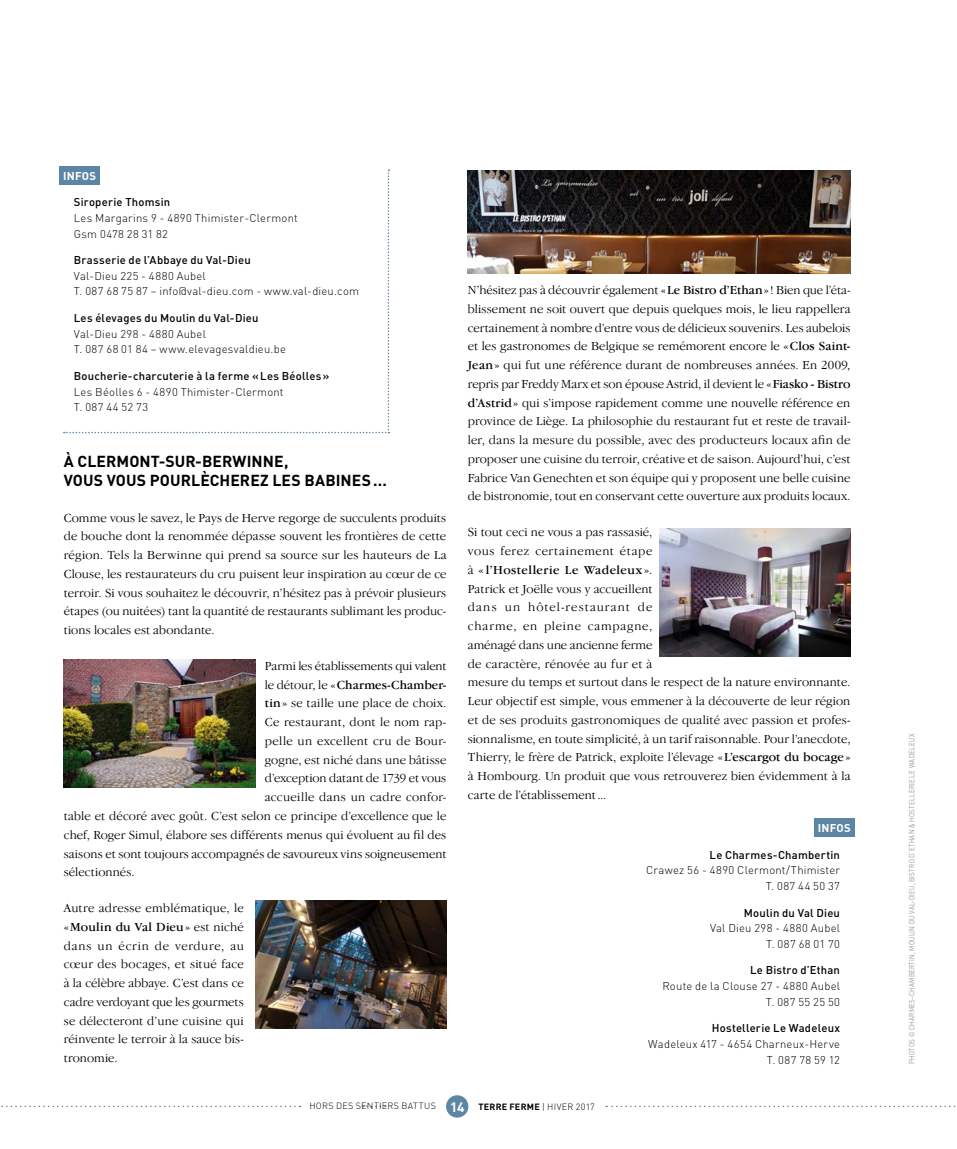
<style>
.page{position:relative;width:957px;height:1149px;background:#fff}
.page>*{position:absolute;margin:0;border:0;box-sizing:border-box;transform-origin:0 0}
.t1{font:700 15.75px/18.8px "DIN";letter-spacing:.005em;color:#000}
.t2{font:300 12.75px/18.8px "Garamond IT Cby BT";letter-spacing:.005em;color:#000;text-align:justify}
.t3{font:12.75px "Garamond IT Cby BT";letter-spacing:.005em;color:#000}
.t4{font:300 12.75px "Garamond IT Cby BT";letter-spacing:.03em;color:#000}
.t5{font:300 12.75px "Garamond IT Cby BT";letter-spacing:.025em;color:#000}
.t6{font:300 11.25px/15.8px "DIN";letter-spacing:.02em;color:#000;text-align:right}
.t7{font:500 11.25px "DIN";letter-spacing:.02em;color:#000}
.t8{font:700 11.25px "DIN";letter-spacing:.015em;color:#fff}
.t9{font:300 9px "DIN";letter-spacing:.035em;color:#000}
.t10{font:7.5px "DIN";letter-spacing:.035em;color:#98989c;scale:.85 1}
.s1{font-weight:300}
.s2{font-weight:400}
.s3{font-weight:700;font-size:13.5px;color:#fff}
.s4{font-weight:700}
</style>
<div class="page">
<div style="left:446px;top:1094px;width:22px;height:23px;background:#5d86a4;border-radius:50%"></div>
<svg style="left:606px;top:1105px;width:349px;height:1px"></svg>
<svg style="left:1px;top:1105px;width:299px;height:1px"></svg>
<img style="left:64px;top:659px;width:191px;height:128px">
<img style="left:468px;top:170px;width:382px;height:103px">
<img style="left:255px;top:900px;width:191px;height:127px">
<img style="left:659px;top:529px;width:191px;height:127px">
<div style="left:814px;top:818px;width:41px;height:18px;background:#5d86a4"></div>
<div style="left:59px;top:166px;width:41px;height:18px;background:#5d86a4"></div>
<svg style="left:64px;top:169px;width:325px;height:264px"></svg>
<p class="t8" style="left:63px;top:171px;width:34px">INFOS</p>
<p class="t7" style="left:74px;top:198px;width:98px">Siroperie Thomsin</p>
<p class="t6" style="left:74px;top:211px;width:225px;text-align:left">Les Margarins 9 - 4890 Thimister-Clermont<br>Gsm 0478 28 31 82</p>
<p class="t7" style="left:74px;top:256px;width:178px">Brasserie de l’Abbaye du Val-Dieu</p>
<p class="t6" style="left:74px;top:269px;width:287px;text-align:left">Val-Dieu 225 - 4880 Aubel<br>T. 087 68 75 87 – info@val-dieu.com - www.val-dieu.com</p>
<p class="t7" style="left:74px;top:314px;width:186px">Les élevages du Moulin du Val-Dieu</p>
<p class="t6" style="left:74px;top:327px;width:214px;text-align:left">Val-Dieu 298 - 4880 Aubel<br>T. 087 68 01 84 – www.elevagesvaldieu.be</p>
<p class="t7" style="left:74px;top:371px;width:257px">Boucherie-charcuterie à la ferme « Les Béolles »</p>
<p class="t6" style="left:74px;top:385px;width:211px;text-align:left">Les Béolles 6 - 4890 Thimister-Clermont<br>T. 087 44 52 73</p>
<p class="t1" style="left:64px;top:453px;width:325px">À CLERMONT-SUR-BERWINNE,<br>VOUS VOUS POURLÈCHEREZ LES BABINES ...</p>
<p class="t2" style="left:64px;top:509px;width:384px">Comme vous le savez, le Pays de Herve regorge de succulents produits de bouche dont la renommée dépasse souvent les frontières de cette région. Tels la Berwinne qui prend sa source sur les hauteurs de La Clouse, les restaurateurs du cru puisent leur inspiration au cœur de ce terroir. Si vous souhaitez le découvrir, n’hésitez pas à prévoir plusieurs étapes (ou nuitées) tant la quantité de restaurants sublimant les produc&shy;tions locales est abondante.</p>
<p class="t2" style="left:265px;top:657px;width:183px">Parmi les établissements qui valent</p>
<p class="t3" style="left:265px;top:679px;width:183px"><span class="s1">le détour, le «</span> Charmes-Chamber-</p>
<p class="t2" style="left:265px;top:694px;width:183px"><span class="s2">tin</span> » se taille une place de choix.</p>
<p class="t2" style="left:265px;top:713px;width:183px">Ce restaurant, dont le nom rap-</p>
<p class="t5" style="left:265px;top:735px;width:183px">pelle un excellent cru de Bour-</p>
<p class="t2" style="left:265px;top:751px;width:183px">gogne, est niché dans une bâtisse</p>
<p class="t2" style="left:265px;top:769px;width:183px">d’exception datant de 1739 et vous</p>
<p class="t4" style="left:265px;top:791px;width:183px">accueille dans un cadre confor-</p>
<p class="t2" style="left:64px;top:807px;width:384px">table et décoré avec goût. C’est selon ce principe d’excellence que le</p>
<p class="t2" style="left:64px;top:826px;width:384px">chef, Roger Simul, élabore ses différents menus qui évoluent au fil des</p>
<p class="t2" style="left:64px;top:844px;width:384px">saisons et sont toujours accompagnés de savoureux vins soigneusement</p>
<p class="t2" style="left:64px;top:863px;width:72px">sélectionnés.</p>
<p class="t2" style="left:64px;top:899px;width:182px">Autre adresse emblématique, le « <span class="s2">Moulin du Val Dieu</span> » est niché dans un écrin de verdure, au cœur des bocages, et situé face à la célèbre abbaye. C’est dans ce cadre verdoyant que les gourmets se délecteront d’une cuisine qui réinvente le terroir à la sauce bis&shy;tronomie.</p>
<p class="t2" style="left:468px;top:281px;width:384px">N’hésitez pas à découvrir également « <span class="s2">Le Bistro d’Ethan</span> » ! Bien que l’éta&shy;blissement ne soit ouvert que depuis quelques mois, le lieu rappellera certainement à nombre d’entre vous de délicieux souvenirs. Les aubelois et les gastronomes de Belgique se remémorent encore le « <span class="s2">Clos Saint-Jean</span> » qui fut une référence durant de nombreuses années. En 2009, repris par Freddy Marx et son épouse Astrid, il devient le « <span class="s2">Fiasko - Bistro d’Astrid</span> » qui s’impose rapidement comme une nouvelle référence en province de Liège. La philosophie du restaurant fut et reste de travail&shy;ler, dans la mesure du possible, avec des producteurs locaux afin de proposer une cuisine du terroir, créative et de saison. Aujourd’hui, c’est Fabrice Van Genechten et son équipe qui y proposent une belle cuisine de bistronomie, tout en conservant cette ouverture aux produits locaux.</p>
<p class="t2" style="left:468px;top:523px;width:384px;text-align:left">Si tout ceci ne vous a pas rassasié,<br>vous ferez certainement étape<br>à « <span class="s2">l’Hostellerie Le Wadeleux</span> ».<br>Patrick et Joëlle vous y accueillent<br>dans un hôtel-restaurant de<br>charme, en pleine campagne,<br>aménagé dans une ancienne ferme<br>de caractère, rénovée au fur et à<br>mesure du temps et surtout dans le respect de la nature environnante.<br>Leur objectif est simple, vous emmener à la découverte de leur région et de ses produits gastronomiques de qualité avec passion et profes&shy;sionnalisme, en toute simplicité, à un tarif raisonnable. Pour l’anecdote, Thierry, le frère de Patrick, exploite l’élevage « <span class="s2">L’escargot du bocage</span> » à Hombourg. Un produit que vous retrouverez bien évidemment à la carte de l’établissement ...</p>
<p class="t8" style="left:818px;top:823px;width:34px">INFOS</p>
<p class="t7" style="left:709px;top:850px;width:132px">Le Charmes-Chambertin</p>
<p class="t6" style="left:646px;top:863px;width:195px">Crawez 56 - 4890 Clermont/Thimister<br>T. 087 44 50 37</p>
<p class="t7" style="left:744px;top:908px;width:98px">Moulin du Val Dieu</p>
<p class="t6" style="left:710px;top:921px;width:131px">Val Dieu 298 - 4880 Aubel<br>T. 087 68 01 70</p>
<p class="t7" style="left:750px;top:966px;width:91px">Le Bistro d’Ethan</p>
<p class="t6" style="left:662px;top:979px;width:179px">Route de la Clouse 27 - 4880 Aubel<br>T. 087 55 25 50</p>
<p class="t7" style="left:712px;top:1023px;width:130px">Hostellerie Le Wadeleux</p>
<p class="t6" style="left:648px;top:1037px;width:193px">Wadeleux 417 - 4654 Charneux-Herve<br>T. 087 78 59 12</p>
<p class="t9" style="left:309px;top:1102px;width:287px">HORS DES SENTIERS BATTUS <span class="s3">14</span> <span class="s4">TERRE FERME</span> | HIVER 2017</p>
<p class="t10" style="left:909px;top:1063px;width:389px;rotate:-90deg">PHOTOS © CHARMES-CHAMBERTIN, MOULIN DU VAL-DIEU, BISTRO D’ETHAN &amp; HOSTELLERIE LE WADELEUX</p>
</div>
